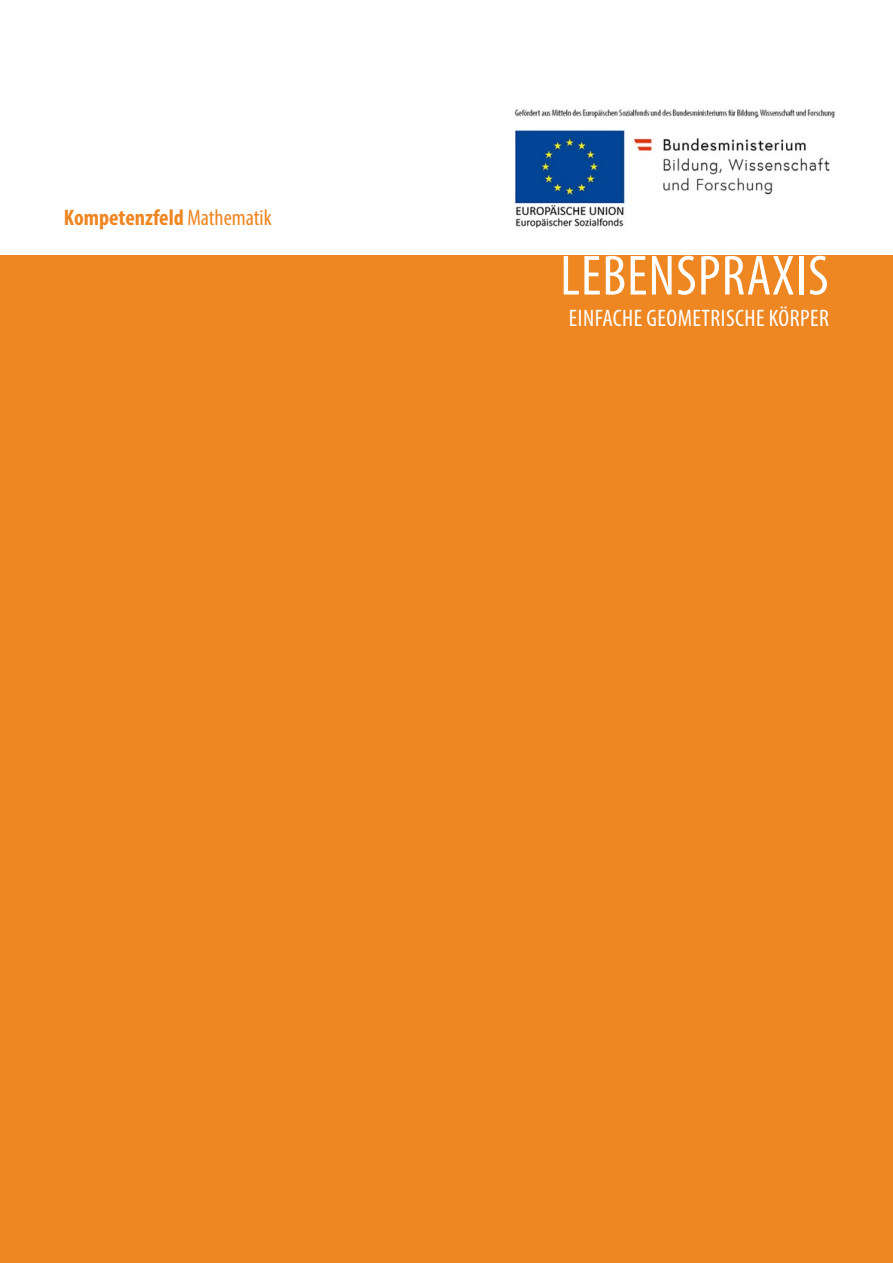
<style>
.page{position:relative;width:893px;height:1263px;background:#fff}
.page>*{position:absolute;margin:0;border:0;box-sizing:border-box;transform-origin:0 0}
.t1{font:condensed 57px "Myriad Pro";letter-spacing:.02em;color:#fff}
.t2{font:condensed 24px "Myriad Pro";letter-spacing:.02em;color:#fff}
.t3{font:700 condensed 22.5px "Myriad Pro";color:#ee8622}
.s1{font-weight:400}
</style>
<div class="page">
<div style="left:0;top:255px;width:893px;height:1008px;background:#ee8622"></div>
<img style="left:514px;top:109px;width:321px;height:119px">
<p class="t3" style="left:64px;top:203px;width:209px">Kompetenzfeld <span class="s1">MATHEMATIK</span></p>
<p class="t1" style="left:560px;top:241px;width:270px">LEBENSPRAXIS</p>
<p class="t2" style="left:569px;top:304px;width:262px">EINFACHE GEOMETRISCHE KÖRPER</p>
</div>
